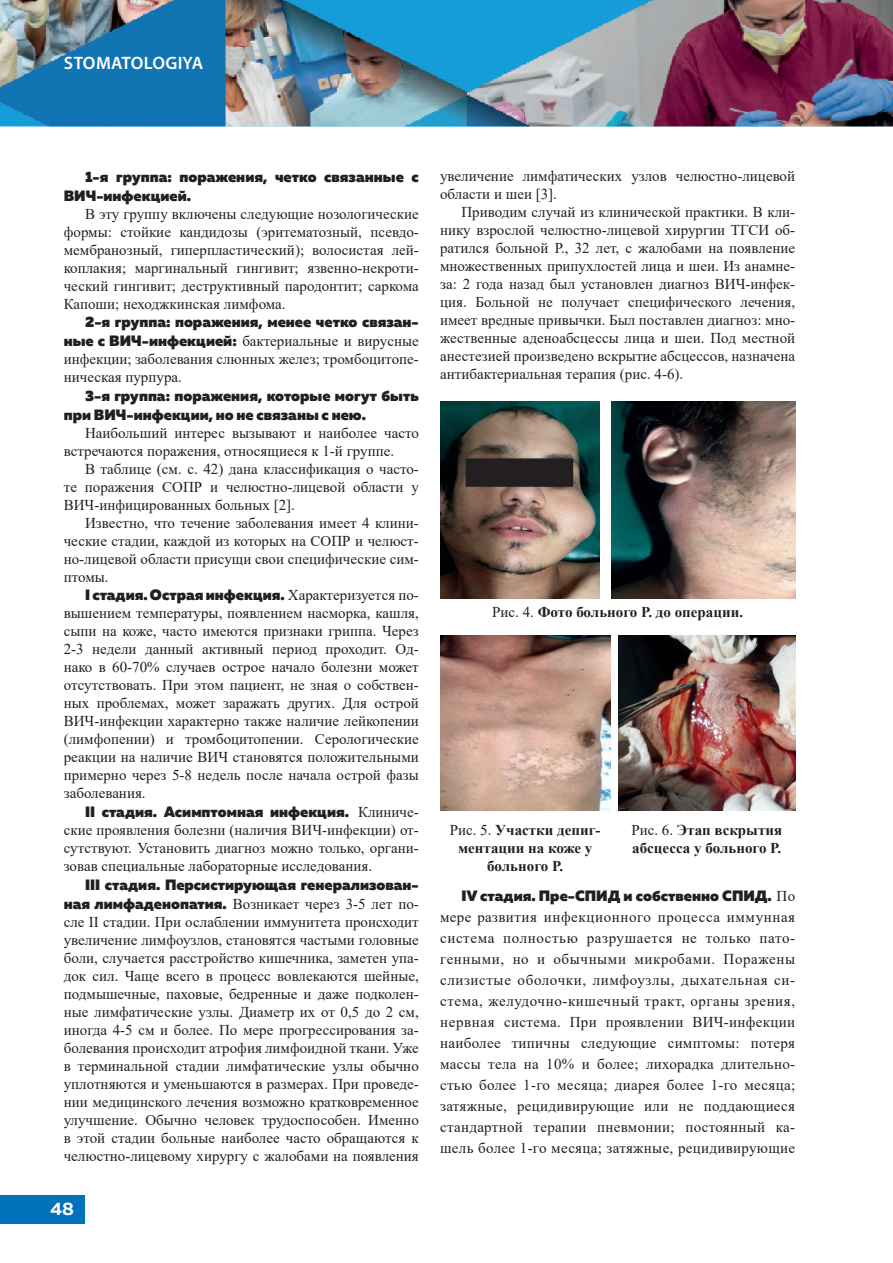
<style>
.page{position:relative;width:893px;height:1263px;background:#fff}
.page>*{position:absolute;margin:0;border:0;box-sizing:border-box;transform-origin:0 0}
.t1{font:600 18px "Myriad Pro";letter-spacing:.01em;color:#fff}
.t2{font:700 18px "Muller";color:#fff}
.txt{font:15px/18px "Times New Roman";color:#231f20;text-align:justify}
.txt-2{font:900 15px/18.8px "Muller";color:#231f20}
.txt-3{font:700 15px/18px "Times New Roman";color:#231f20;text-align:center}
.s1{font-family:"Muller";font-weight:900}
.s2{font-weight:400}
</style>
<div class="page">
<div style="left:0;top:1195px;width:84px;height:28px;background:#0073bc"></div>
<img style="left:0;top:0;width:893px;height:126px">
<img style="left:440px;top:402px;width:160px;height:197px">
<img style="left:611px;top:402px;width:184px;height:197px">
<div style="left:466px;top:459px;width:106px;height:27px;background:#231f20"></div>
<div style="left:466px;top:458px;width:107px;height:29px;border:2px solid #231f20"></div>
<img style="left:440px;top:635px;width:170px;height:175px">
<img style="left:618px;top:635px;width:177px;height:175px">
<p class="t1" style="left:64px;top:51px;width:141px">STOMATOLOGIYA</p>
<p class="txt-2" style="left:64px;top:167px;width:357px;text-indent:21px">1-я группа: поражения, четко связанные с<br>ВИЧ-инфекцией.</p>
<p class="txt" style="left:64px;top:204px;width:357px;text-indent:21px">В эту группу включены следующие нозологические формы: стойкие кандидозы (эритематозный, псевдо&shy;мембранозный, гиперпластический); волосистая лей&shy;коплакия; маргинальный гингивит; язвенно-некроти&shy;ческий гингивит; деструктивный пародонтит; саркома Капоши; неходжкинская лимфома.</p>
<p class="txt" style="left:64px;top:313px;width:357px;text-indent:21px"><span class="s1">2-я группа: поражения, менее четко связан&shy;ные с ВИЧ-инфекцией:</span> бактериальные и вирусные инфекции; заболевания слюнных желез; тромбоцитопе&shy;ническая пурпура.</p>
<p class="txt-2" style="left:64px;top:386px;width:357px;text-indent:21px">3-я группа: поражения, которые могут быть при ВИЧ-инфекции, но не связаны с нею.</p>
<p class="txt" style="left:64px;top:423px;width:357px;text-indent:21px">Наибольший интерес вызывают и наиболее часто встречаются поражения, относящиеся к 1-й группе.</p>
<p class="txt" style="left:64px;top:459px;width:357px;text-indent:21px">В таблице (см. с. 42) дана классификация о часто&shy;те поражения СОПР и челюстно-лицевой области у ВИЧ-инфицированных больных [2].</p>
<p class="txt" style="left:64px;top:513px;width:357px;text-indent:21px">Известно, что течение заболевания имеет 4 клини&shy;ческие стадии, каждой из которых на СОПР и челюст&shy;но-лицевой области присущи свои специфические сим&shy;птомы.</p>
<p class="txt" style="left:64px;top:586px;width:357px;text-indent:21px"><span class="s1">I cтадия. Острая инфекция.</span> Характеризуется по&shy;вышением температуры, появлением насморка, кашля, сыпи на коже, часто имеются признаки гриппа. Через 2-3 недели данный активный период проходит. Од&shy;нако в 60-70% случаев острое начало болезни может отсутствовать. При этом пациент, не зная о собствен&shy;ных проблемах, может заражать других. Для острой ВИЧ-инфекции характерно также наличие лейкопении (лимфопении) и тромбоцитопении. Серологические реакции на наличие ВИЧ становятся положительными примерно через 5-8 недель после начала острой фазы заболевания.</p>
<p class="txt" style="left:64px;top:803px;width:357px;text-indent:21px"><span class="s1">II стадия. Асимптомная инфекция.</span> Клиниче&shy;ские проявления болезни (наличия ВИЧ-инфекции) от&shy;сутствуют. Установить диагноз можно только, органи&shy;зовав специальные лабораторные исследования.</p>
<p class="txt" style="left:64px;top:875px;width:357px;text-indent:21px"><span class="s1">III стадия. Персистирующая генерализован&shy;ная лимфаденопатия.</span> Возникает через 3-5 лет по&shy;сле II стадии. При ослаблении иммунитета происходит увеличение лимфоузлов, становятся частыми головные боли, случается расстройство кишечника, заметен упа&shy;док сил. Чаще всего в процесс вовлекаются шейные, подмышечные, паховые, бедренные и даже подколен&shy;ные лимфатические узлы. Диаметр их от 0,5 до 2 см, иногда 4-5 см и более. По мере прогрессирования за&shy;болевания происходит атрофия лимфоидной ткани. Уже в терминальной стадии лимфатические узлы обычно уплотняются и уменьшаются в размерах. При проведе&shy;нии медицинского лечения возможно кратковременное улучшение. Обычно человек трудоспособен. Именно в этой стадии больные наиболее часто обращаются к челюстно-лицевому хирургу с жалобами на появления</p>
<p class="t2" style="left:50px;top:1198px;width:25px">48</p>
<p class="txt" style="left:440px;top:166px;width:357px">увеличение лимфатических узлов челюстно-лицевой области и шеи [3].</p>
<p class="txt" style="left:440px;top:202px;width:357px;text-indent:21px">Приводим случай из клинической практики. В кли&shy;нику взрослой челюстно-лицевой хирургии ТГСИ об&shy;ратился больной Р., 32 лет, с жалобами на появление множественных припухлостей лица и шеи. Из анамне&shy;за: 2 года назад был установлен диагноз ВИЧ-инфек&shy;ция. Больной не получает специфического лечения, имеет вредные привычки. Был поставлен диагноз: мно&shy;жественные аденоабсцессы лица и шеи. Под местной анестезией произведено вскрытие абсцессов, назначена антибактериальная терапия (рис. 4-6).</p>
<p class="txt-3" style="left:492px;top:602px;width:252px"><span class="s2">Рис. 4.</span> Фото больного Р. до операции.</p>
<p class="txt-3" style="left:450px;top:821px;width:152px"><span class="s2">Рис. 5.</span> Участки депиг&shy;ментации на коже у больного Р.</p>
<p class="txt-3" style="left:631px;top:821px;width:152px;text-align:left"><span class="s2">Рис. 6.</span> Этап вскрытия абсцесса у больного Р.</p>
<p class="txt" style="left:440px;top:885px;width:357px;line-height:21px;text-indent:21px"><span class="s1">IV стадия. Пре-СПИД и собственно СПИД.</span> По мере развития инфекционного процесса иммунная система полностью разрушается не только пато&shy;генными, но и обычными микробами. Поражены слизистые оболочки, лимфоузлы, дыхательная си&shy;стема, желудочно-кишечный тракт, органы зрения, нервная система. При проявлении ВИЧ-инфекции наиболее типичны следующие симптомы: потеря массы тела на 10% и более; лихорадка длительно&shy;стью более 1-го месяца; диарея более 1-го месяца; затяжные, рецидивирующие или не поддающиеся стандартной терапии пневмонии; постоянный ка&shy;шель более 1-го месяца; затяжные, рецидивирующие</p>
</div>
